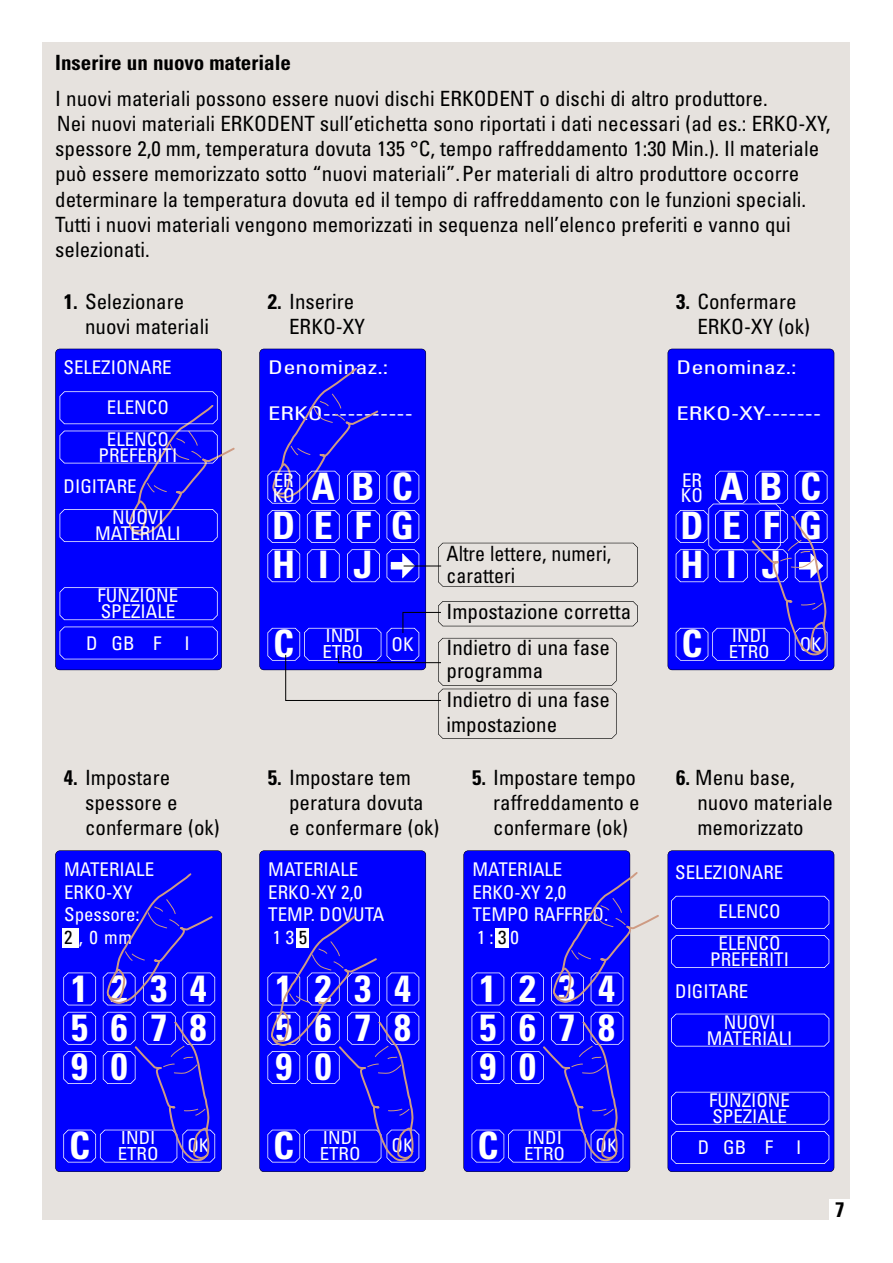
<style>
.page{position:relative;width:893px;height:1263px;background:#fff}
.page>*{position:absolute;margin:0;border:0;box-sizing:border-box;transform-origin:0 0}
.t1{font:700 condensed 37.8px/39px "Univers";letter-spacing:.6em;color:#fff;text-align:justify}
.t2{font:condensed 21px/25.2px "Univers";color:#000}
.t3{font:condensed 21px/22.5px "Univers";color:#000;scale:.95 1}
.t4{font:700 condensed 21px "Univers";color:#000}
.t5{font:condensed 18.9px/22.6px "Univers";color:#fff}
.t6{font:condensed 18.9px "Univers";color:#fff;scale:1.3 1}
.t7{font:condensed 18px/15.8px "Univers";color:#fff;scale:1.05 1}
.s1{font-weight:700}
.s2{font-weight:400;font-size:18.9px}
.s3{color:#000}
</style>
<div class="page">
<div style="left:43px;top:43px;width:807px;height:1177px;background:#e6e2de"></div>
<div style="left:829px;top:1199px;width:21px;height:21px;background:#fff"></div>
<div style="left:260px;top:349px;width:166px;height:321px;background:#00f;border-radius:4px"></div>
<div style="left:259px;top:349px;width:167px;height:321px;border:1px solid #000;border-radius:5px"></div>
<div style="left:668px;top:851px;width:166px;height:321px;background:#00f;border-radius:4px"></div>
<div style="left:668px;top:850px;width:166px;height:322px;border:1px solid #000;border-radius:5px"></div>
<div style="left:55px;top:349px;width:167px;height:321px;background:#00f;border-radius:4px"></div>
<div style="left:55px;top:349px;width:167px;height:321px;border:1px solid #000;border-radius:5px"></div>
<svg style="left:387px;top:471px;width:32px;height:33px"></svg>
<svg style="left:347px;top:510px;width:33px;height:33px"></svg>
<svg style="left:267px;top:368px;width:113px;height:136px"></svg>
<svg style="left:387px;top:510px;width:32px;height:33px"></svg>
<svg style="left:307px;top:510px;width:33px;height:33px"></svg>
<svg style="left:267px;top:510px;width:33px;height:33px"></svg>
<svg style="left:347px;top:549px;width:33px;height:33px"></svg>
<svg style="left:307px;top:549px;width:33px;height:33px"></svg>
<svg style="left:267px;top:549px;width:33px;height:33px"></svg>
<svg style="left:387px;top:549px;width:32px;height:33px"></svg>
<div style="left:668px;top:349px;width:166px;height:321px;background:#00f;border-radius:4px"></div>
<div style="left:668px;top:349px;width:166px;height:321px;border:1px solid #000;border-radius:5px"></div>
<div style="left:55px;top:851px;width:167px;height:321px;background:#00f;border-radius:4px"></div>
<div style="left:55px;top:850px;width:167px;height:322px;border:1px solid #000;border-radius:5px"></div>
<svg style="left:63px;top:972px;width:33px;height:33px"></svg>
<svg style="left:438px;top:543px;width:200px;height:44px"></svg>
<hr style="left:404px;top:566px;width:37px;height:1px;background:#000">
<svg style="left:267px;top:601px;width:371px;height:138px"></svg>
<svg style="left:676px;top:471px;width:151px;height:190px"></svg>
<svg style="left:63px;top:1012px;width:152px;height:151px"></svg>
<div style="left:62px;top:928px;width:16px;height:19px;background:#fff"></div>
<div style="left:260px;top:851px;width:166px;height:321px;background:#00f;border-radius:4px"></div>
<div style="left:259px;top:850px;width:167px;height:322px;border:1px solid #000;border-radius:5px"></div>
<svg style="left:267px;top:915px;width:152px;height:248px"></svg>
<div style="left:464px;top:851px;width:166px;height:321px;background:#00f;border-radius:4px"></div>
<div style="left:463px;top:850px;width:167px;height:322px;border:1px solid #000;border-radius:5px"></div>
<svg style="left:511px;top:972px;width:33px;height:33px"></svg>
<svg style="left:472px;top:972px;width:32px;height:33px"></svg>
<svg style="left:472px;top:1012px;width:151px;height:151px"></svg>
<div style="left:495px;top:927px;width:14px;height:20px;background:#fff"></div>
<svg style="left:551px;top:872px;width:108px;height:133px"></svg>
<svg style="left:103px;top:873px;width:112px;height:132px"></svg>
<svg style="left:60px;top:391px;width:175px;height:151px"></svg>
<svg style="left:60px;top:587px;width:158px;height:33px"></svg>
<svg style="left:60px;top:626px;width:158px;height:33px"></svg>
<svg style="left:671px;top:896px;width:158px;height:33px"></svg>
<svg style="left:671px;top:935px;width:158px;height:33px"></svg>
<svg style="left:671px;top:1014px;width:158px;height:32px"></svg>
<svg style="left:671px;top:1092px;width:158px;height:33px"></svg>
<svg style="left:671px;top:1131px;width:158px;height:33px"></svg>
<p class="t4" style="left:55px;top:55px;width:237px">Inserire un nuovo materiale</p>
<p class="t2" style="left:55px;top:87px;width:777px">I nuovi materiali possono essere nuovi dischi ERKODENT o dischi di altro produttore.<br>Nei nuovi materiali ERKODENT sull’etichetta sono riportati i dati necessari (ad es.: ERKO-XY, spessore 2,0 mm, temperatura dovuta 135 °C, tempo raffreddamento 1:30 Min.). Il materiale può essere memorizzato sotto “nuovi materiali”.Per materiali di altro produttore occorre determinare la temperatura dovuta ed il tempo di raffreddamento con le funzioni speciali.<br>Tutti i nuovi materiali vengono memorizzati in sequenza nell’elenco preferiti e vanno qui selezionati.</p>
<p class="t2" style="left:85px;top:290px;width:126px;text-indent:-21px"><span class="s1">1.</span> Selezionare nuovi materiali</p>
<p class="t2" style="left:289px;top:290px;width:77px;text-indent:-21px"><span class="s1">2.</span> Inserire<br>ERKO-XY</p>
<p class="t6" style="left:268px;top:361px;width:94px">Denominaz.:</p>
<p class="t6" style="left:268px;top:406px;width:113px">ERKO-----------</p>
<p class="t2" style="left:697px;top:290px;width:114px;text-indent:-21px"><span class="s1">3.</span> Confermare<br>ERKO-XY (ok)</p>
<p class="t6" style="left:676px;top:361px;width:94px">Denominaz.:</p>
<p class="t6" style="left:676px;top:406px;width:113px">ERKO-XY-------</p>
<p class="t5" style="left:64px;top:350px;width:110px;line-height:39.3px;text-align:right">SELEZIONARE<br>ELENCO</p>
<p class="t5" style="left:99px;top:433px;width:80px;line-height:15.8px;text-align:center">ELENCO<br>PREFERITI</p>
<p class="t5" style="left:112px;top:472px;width:53px;line-height:31.2px;text-indent:-49px">DIGITARE<br>NUOVI</p>
<p class="t5" style="left:95px;top:524px;width:87px">MATERIALI</p>
<h1 class="t1" style="left:272px;top:470px;width:143px"><span class="s2">KO</span> ABC DEFG HIJ</h1>
<h1 class="t1" style="left:680px;top:470px;width:143px"><span class="s2">KO</span> ABC DEFG HIJ</h1>
<p class="t5" style="left:274px;top:470px;width:21px">ER</p>
<p class="t5" style="left:682px;top:470px;width:21px">ER</p>
<p class="t3" style="left:446px;top:544px;width:175px">Altre lettere, numeri, caratteri</p>
<p class="t2" style="left:446px;top:595px;width:186px;line-height:36.2px">Impostazione corretta<br>Indietro di una fase</p>
<p class="t2" style="left:446px;top:657px;width:165px;line-height:29px">programma<br>Indietro di una fase</p>
<p class="t2" style="left:446px;top:713px;width:112px">impostazione</p>
<p class="t5" style="left:98px;top:589px;width:82px;line-height:15.8px">FUNZIONE<br>SPEZIALE</p>
<p class="t5" style="left:86px;top:633px;width:105px">D GB F I</p>
<p class="t7" style="left:322px;top:629px;width:41px">INDI<br>ETRO</p>
<p class="t7" style="left:729px;top:629px;width:41px">INDI<br>ETRO</p>
<h1 class="t1" style="left:273px;top:627px;width:23px">C</h1>
<p class="t5" style="left:391px;top:634px;width:24px">OK</p>
<h1 class="t1" style="left:681px;top:627px;width:23px">C</h1>
<p class="t5" style="left:800px;top:634px;width:24px">OK</p>
<p class="t2" style="left:85px;top:766px;width:136px;text-indent:-21px"><span class="s1">4.</span> Impostare spessore e confermare (ok)</p>
<p class="t5" style="left:64px;top:859px;width:91px">MATERIALE<br>ERKO-XY<br>Spessore:<br><span class="s3">2</span> , 0 mm</p>
<h1 class="t1" style="left:71px;top:972px;width:137px">1234<br>5678<br>9 0</h1>
<p class="t2" style="left:289px;top:766px;width:152px;text-indent:-21px"><span class="s1">5.</span> Impostare tem peratura dovuta e confermare (ok)</p>
<p class="t5" style="left:268px;top:859px;width:117px">MATERIALE<br>ERKO-XY 2,0<br>TEMP. DOVUTA<br>13<span class="s3">5</span></p>
<h1 class="t1" style="left:275px;top:972px;width:137px">1234<br>5678<br>9 0</h1>
<p class="t2" style="left:493px;top:766px;width:148px;text-indent:-21px"><span class="s1">5.</span> Impostare tempo raffreddamento e confermare (ok)</p>
<p class="t5" style="left:472px;top:859px;width:137px">MATERIALE<br>ERKO-XY 2,0<br>TEMPO RAFFRED.<br>1:<span class="s3">3</span>0</p>
<h1 class="t1" style="left:479px;top:972px;width:137px">1234<br>5678<br>9 0</h1>
<p class="t7" style="left:118px;top:1131px;width:41px">INDI<br>ETRO</p>
<p class="t7" style="left:320px;top:1131px;width:41px">INDI<br>ETRO</p>
<p class="t7" style="left:524px;top:1131px;width:41px">INDI<br>ETRO</p>
<h1 class="t1" style="left:69px;top:1129px;width:23px">C</h1>
<p class="t5" style="left:187px;top:1136px;width:24px">OK</p>
<h1 class="t1" style="left:477px;top:1129px;width:23px">C</h1>
<p class="t5" style="left:596px;top:1136px;width:24px">OK</p>
<h1 class="t1" style="left:273px;top:1129px;width:23px">C</h1>
<p class="t5" style="left:391px;top:1136px;width:24px">OK</p>
<p class="t2" style="left:697px;top:766px;width:137px;text-indent:-21px"><span class="s1">6.</span> Menu base, nuovo materiale memorizzato</p>
<p class="t5" style="left:675px;top:854px;width:110px;line-height:39.3px;text-align:right">SELEZIONARE<br>ELENCO</p>
<p class="t5" style="left:710px;top:937px;width:80px;line-height:15.8px;text-align:center">ELENCO<br>PREFERITI</p>
<p class="t5" style="left:724px;top:977px;width:53px;line-height:31.2px;text-indent:-49px">DIGITARE<br>NUOVI</p>
<p class="t5" style="left:707px;top:1028px;width:87px">MATERIALI</p>
<p class="t5" style="left:709px;top:1094px;width:82px;line-height:15.8px">FUNZIONE<br>SPEZIALE</p>
<p class="t5" style="left:698px;top:1138px;width:105px">D GB F I</p>
<p class="t4" style="left:835px;top:1202px;width:11px">7</p>
</div>
